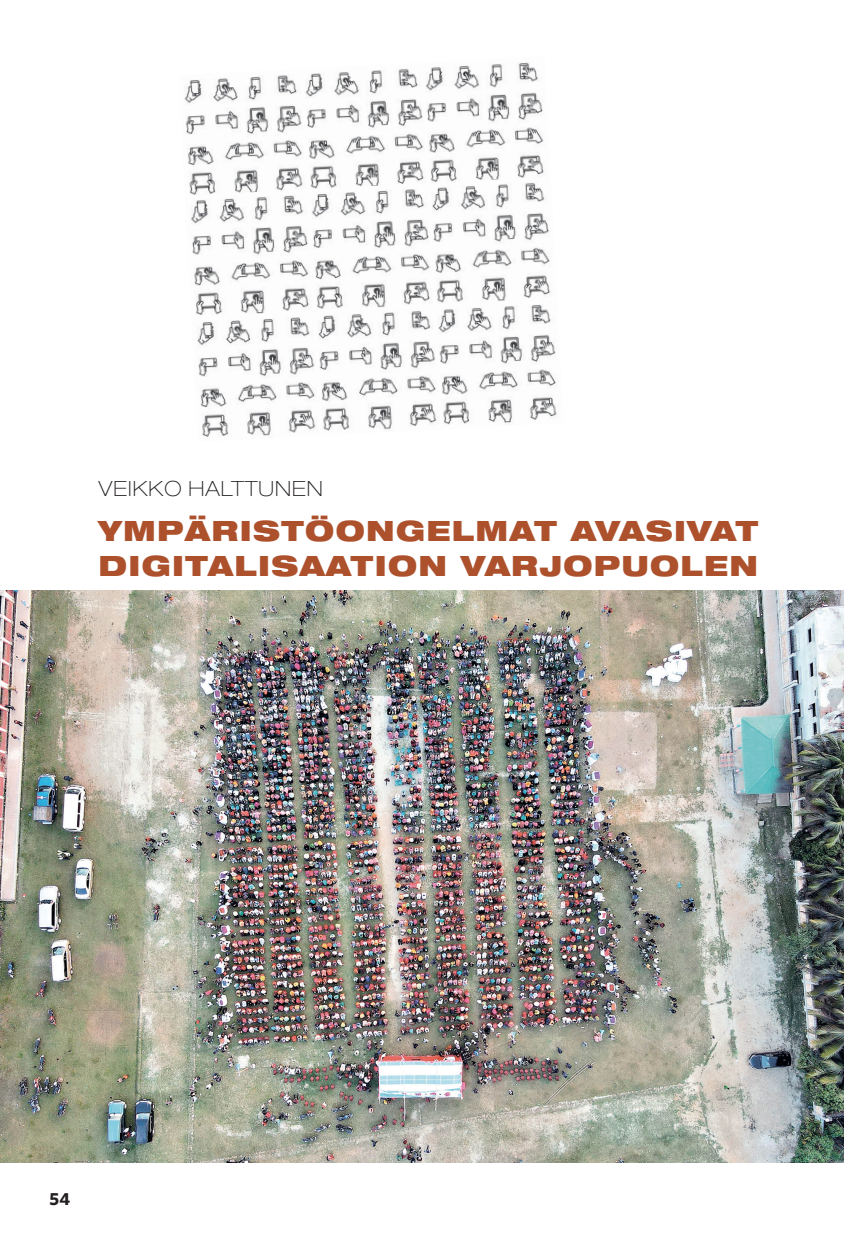
<style>
.page{position:relative;width:844px;height:1241px;background:#fff}
.page>*{position:absolute;margin:0;border:0;box-sizing:border-box;transform-origin:0 0}
.t1{font:900 expanded 28px/35px "Helvetica Neue";letter-spacing:.05em;color:#ad512d}
.t2{font:100 expanded 21px "Helvetica Neue";letter-spacing:.05em;color:#231f20}
.t3{font:700 17.5px "Whitney";color:#231f20}
</style>
<div class="page">
<img style="left:184px;top:75px;width:116px;height:114px">
<img style="left:300px;top:69px;width:120px;height:118px">
<img style="left:420px;top:62px;width:124px;height:119px">
<img style="left:189px;top:189px;width:117px;height:122px">
<img style="left:306px;top:183px;width:120px;height:124px">
<img style="left:426px;top:176px;width:125px;height:125px">
<img style="left:196px;top:311px;width:116px;height:126px">
<img style="left:312px;top:304px;width:120px;height:127px">
<img style="left:432px;top:298px;width:125px;height:127px">
<img style="left:0;top:590px;width:843px;height:572px">
<p class="t2" style="left:98px;top:476px;width:226px">VEIKKO HALTTUNEN</p>
<p class="t1" style="left:98px;top:512px;width:661px">YMPÄRISTÖONGELMAT AVASIVAT<br>DIGITALISAATION VARJOPUOLEN</p>
<p class="t3" style="left:50px;top:1187px;width:22px">54</p>
</div>
